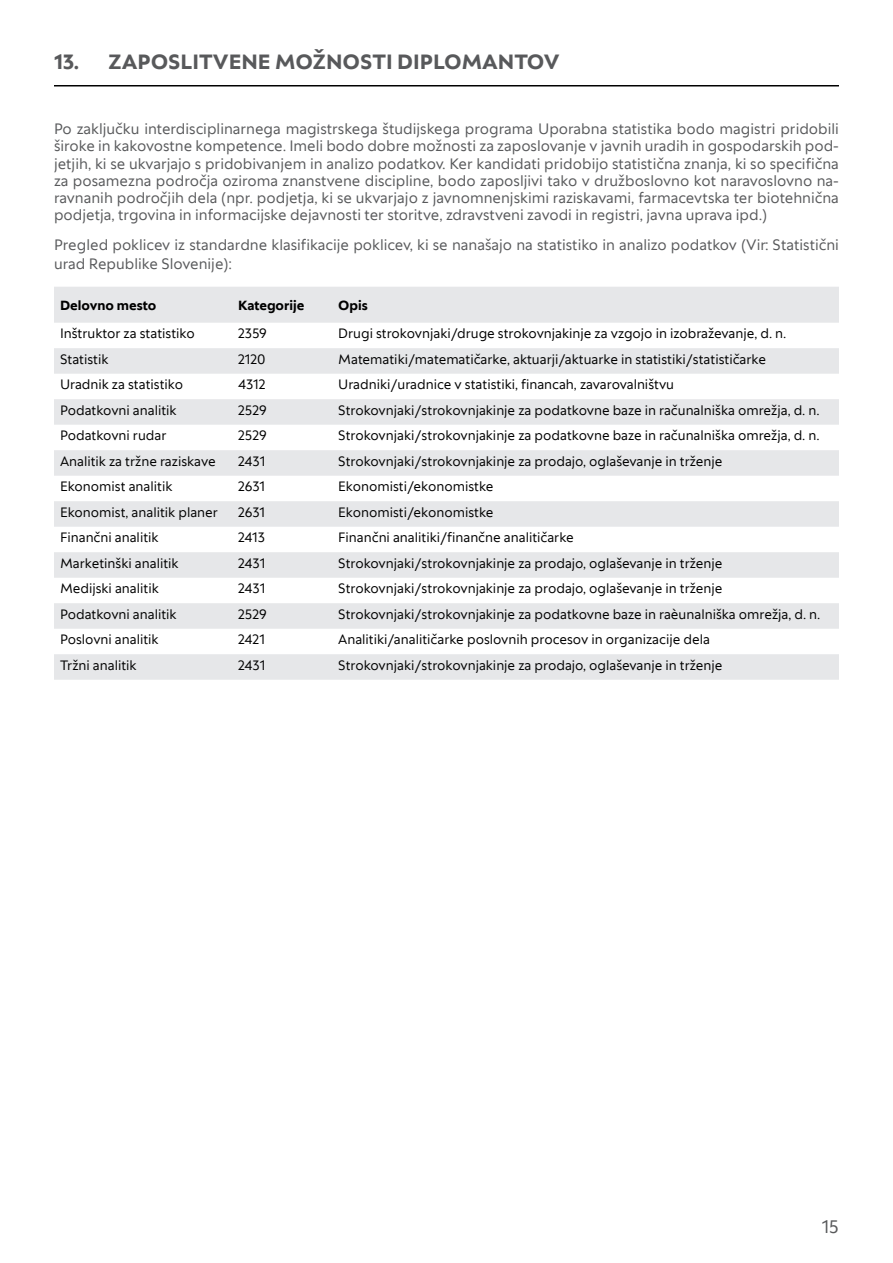
<style>
.page{position:relative;width:893px;height:1263px;background:#fff}
.page>*{position:absolute;margin:0;border:0;box-sizing:border-box;transform-origin:0 0}
.t1{font:700 21px "Univerza Sans";color:#58595b}
.t2{font:18px "Univerza Sans";color:#58595b}
.t3{font:15px/17.2px "Univerza Sans";color:#58595b;text-align:justify}
.t4{font:13.5px "Univerza Sans";color:#000}
.t5{font:700 13.5px "Univerza Sans";color:#000}
</style>
<div class="page">
<hr style="left:54px;top:85px;width:785px;height:1px;background:#000">
<svg style="left:54px;top:287px;width:785px;height:393px;fill:#e6e7e9"></svg>
<h1 class="t1" style="left:54px;top:46px;width:507px">13. ZAPOSLITVENE MOŽNOSTI DIPLOMANTOV</h1>
<p class="t3" style="left:54px;top:120px;width:786px">Po zaključku interdisciplinarnega magistrskega študijskega programa Uporabna statistika bodo magistri pridobili široke in kakovostne kompetence. Imeli bodo dobre možnosti za zaposlovanje v javnih uradih in gospodarskih pod&shy;jetjih, ki se ukvarjajo s pridobivanjem in analizo podatkov. Ker kandidati pridobijo statistična znanja, ki so specifična za posamezna področja oziroma znanstvene discipline, bodo zaposljivi tako v družboslovno kot naravoslovno na&shy;ravnanih področjih dela (npr. podjetja, ki se ukvarjajo z javnomnenjskimi raziskavami, farmacevtska ter biotehnična podjetja, trgovina in informacijske dejavnosti ter storitve, zdravstveni zavodi in registri, javna uprava ipd.)</p>
<p class="t3" style="left:54px;top:234px;width:786px;line-height:19px">Pregled poklicev iz standardne klasifikacije poklicev, ki se nanašajo na statistiko in analizo podatkov (Vir: Statistični urad Republike Slovenije):</p>
<p class="t5" style="left:60px;top:295px;width:98px">Delovno mesto</p>
<p class="t5" style="left:238px;top:295px;width:68px">Kategorije</p>
<p class="t5" style="left:338px;top:295px;width:31px">Opis</p>
<p class="t4" style="left:60px;top:324px;width:136px">Inštruktor za statistiko</p>
<p class="t4" style="left:238px;top:324px;width:30px">2359</p>
<p class="t4" style="left:338px;top:324px;width:450px">Drugi strokovnjaki/druge strokovnjakinje za vzgojo in izobraževanje, d. n.</p>
<p class="t4" style="left:60px;top:349px;width:50px">Statistik</p>
<p class="t4" style="left:238px;top:349px;width:29px">2120</p>
<p class="t4" style="left:338px;top:349px;width:429px">Matematiki/matematičarke, aktuarji/aktuarke in statistiki/statističarke</p>
<p class="t4" style="left:60px;top:375px;width:125px">Uradnik za statistiko</p>
<p class="t4" style="left:238px;top:375px;width:29px">4312</p>
<p class="t4" style="left:338px;top:375px;width:337px">Uradniki/uradnice v statistiki, financah, zavarovalništvu</p>
<p class="t4" style="left:60px;top:400px;width:118px">Podatkovni analitik</p>
<p class="t4" style="left:238px;top:400px;width:30px">2529</p>
<p class="t4" style="left:338px;top:400px;width:483px">Strokovnjaki/strokovnjakinje za podatkovne baze in računalniška omrežja, d. n.</p>
<p class="t4" style="left:60px;top:426px;width:108px">Podatkovni rudar</p>
<p class="t4" style="left:238px;top:426px;width:30px">2529</p>
<p class="t4" style="left:338px;top:426px;width:483px">Strokovnjaki/strokovnjakinje za podatkovne baze in računalniška omrežja, d. n.</p>
<p class="t4" style="left:60px;top:451px;width:157px">Analitik za tržne raziskave</p>
<p class="t4" style="left:238px;top:451px;width:29px">2431</p>
<p class="t4" style="left:338px;top:451px;width:386px">Strokovnjaki/strokovnjakinje za prodajo, oglaševanje in trženje</p>
<p class="t4" style="left:60px;top:477px;width:114px">Ekonomist analitik</p>
<p class="t4" style="left:238px;top:477px;width:29px">2631</p>
<p class="t4" style="left:338px;top:477px;width:157px">Ekonomisti/ekonomistke</p>
<p class="t4" style="left:60px;top:502px;width:160px">Ekonomist, analitik planer</p>
<p class="t4" style="left:238px;top:502px;width:29px">2631</p>
<p class="t4" style="left:338px;top:502px;width:157px">Ekonomisti/ekonomistke</p>
<p class="t4" style="left:60px;top:528px;width:100px">Finančni analitik</p>
<p class="t4" style="left:238px;top:528px;width:28px">2413</p>
<p class="t4" style="left:338px;top:528px;width:237px">Finančni analitiki/finančne analitičarke</p>
<p class="t4" style="left:60px;top:553px;width:120px">Marketinški analitik</p>
<p class="t4" style="left:238px;top:553px;width:29px">2431</p>
<p class="t4" style="left:338px;top:553px;width:386px">Strokovnjaki/strokovnjakinje za prodajo, oglaševanje in trženje</p>
<p class="t4" style="left:60px;top:579px;width:100px">Medijski analitik</p>
<p class="t4" style="left:238px;top:579px;width:29px">2431</p>
<p class="t4" style="left:338px;top:579px;width:386px">Strokovnjaki/strokovnjakinje za prodajo, oglaševanje in trženje</p>
<p class="t4" style="left:60px;top:604px;width:118px">Podatkovni analitik</p>
<p class="t4" style="left:238px;top:604px;width:30px">2529</p>
<p class="t4" style="left:338px;top:604px;width:484px">Strokovnjaki/strokovnjakinje za podatkovne baze in raèunalniška omrežja, d. n.</p>
<p class="t4" style="left:60px;top:630px;width:100px">Poslovni analitik</p>
<p class="t4" style="left:238px;top:630px;width:28px">2421</p>
<p class="t4" style="left:338px;top:630px;width:373px">Analitiki/analitičarke poslovnih procesov in organizacije dela</p>
<p class="t4" style="left:60px;top:655px;width:78px">Tržni analitik</p>
<p class="t4" style="left:238px;top:655px;width:29px">2431</p>
<p class="t4" style="left:338px;top:655px;width:386px">Strokovnjaki/strokovnjakinje za prodajo, oglaševanje in trženje</p>
<h2 class="t2" style="left:822px;top:1213px;width:19px">15</h2>
</div>
